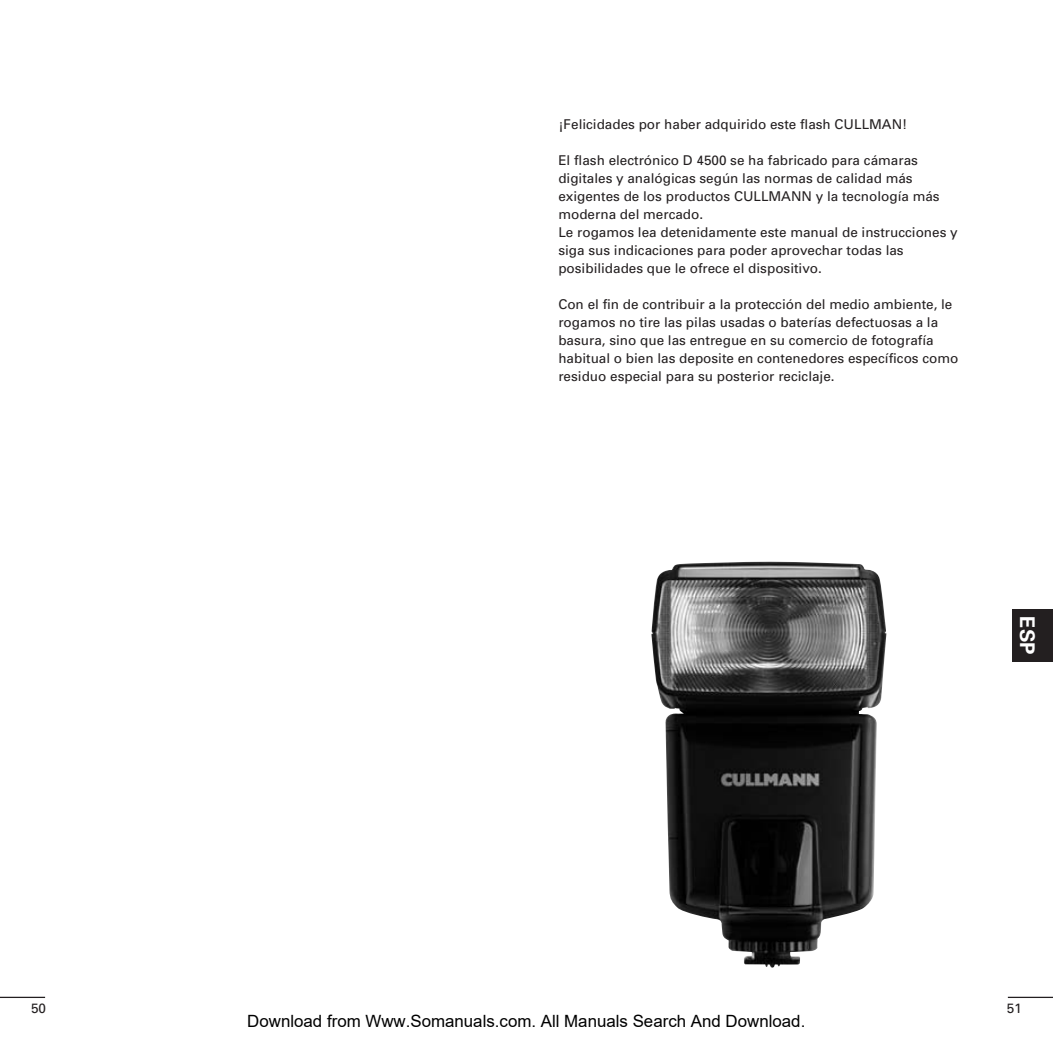
<style>
.page{position:relative;width:1053px;height:1053px;background:#fff}
.page>*{position:absolute;margin:0;border:0;box-sizing:border-box;transform-origin:0 0}
.t1{font:700 20.25px "Univers";color:#fff}
.t2{font:16.88px "Arial";color:#000}
.t3{font:13.5px/18px "Univers";color:#231f20}
</style>
<div class="page">
<hr style="left:1007px;top:996px;width:45px;height:1px;background:#231f20">
<hr style="left:0;top:996px;width:45px;height:1px;background:#231f20">
<img style="left:651px;top:561px;width:235px;height:406px">
<div style="left:1011px;top:609px;width:41px;height:53px;background:#231f20"></div>
<p class="t3" style="left:558px;top:116px;width:350px">¡Felicidades por haber adquirido este flash CULLMAN!</p>
<p class="t3" style="left:558px;top:152px;width:401px">El flash electrónico D 4500 se ha fabricado para cámaras digitales y analógicas según las normas de calidad más exigentes de los productos CULLMANN y la tecnología más moderna del mercado.<br>Le rogamos lea detenidamente este manual de instrucciones y siga sus indicaciones para poder aprovechar todas las posibilidades que le ofrece el dispositivo.</p>
<p class="t3" style="left:558px;top:296px;width:401px">Con el fin de contribuir a la protección del medio ambiente, le rogamos no tire las pilas usadas o baterías defectuosas a la basura, sino que las entregue en su comercio de fotografía habitual o bien las deposite en contenedores específicos como residuo especial para su posterior reciclaje.</p>
<h1 class="t1" style="left:1034px;top:616px;width:40px;rotate:90deg">ESP</h1>
<p class="t3" style="left:31px;top:1000px;width:17px">50</p>
<p class="t3" style="left:1006px;top:1000px;width:17px">51</p>
<p class="t2" style="left:247px;top:1011px;width:559px">Download from Www.Somanuals.com. All Manuals Search And Download.</p>
</div>
